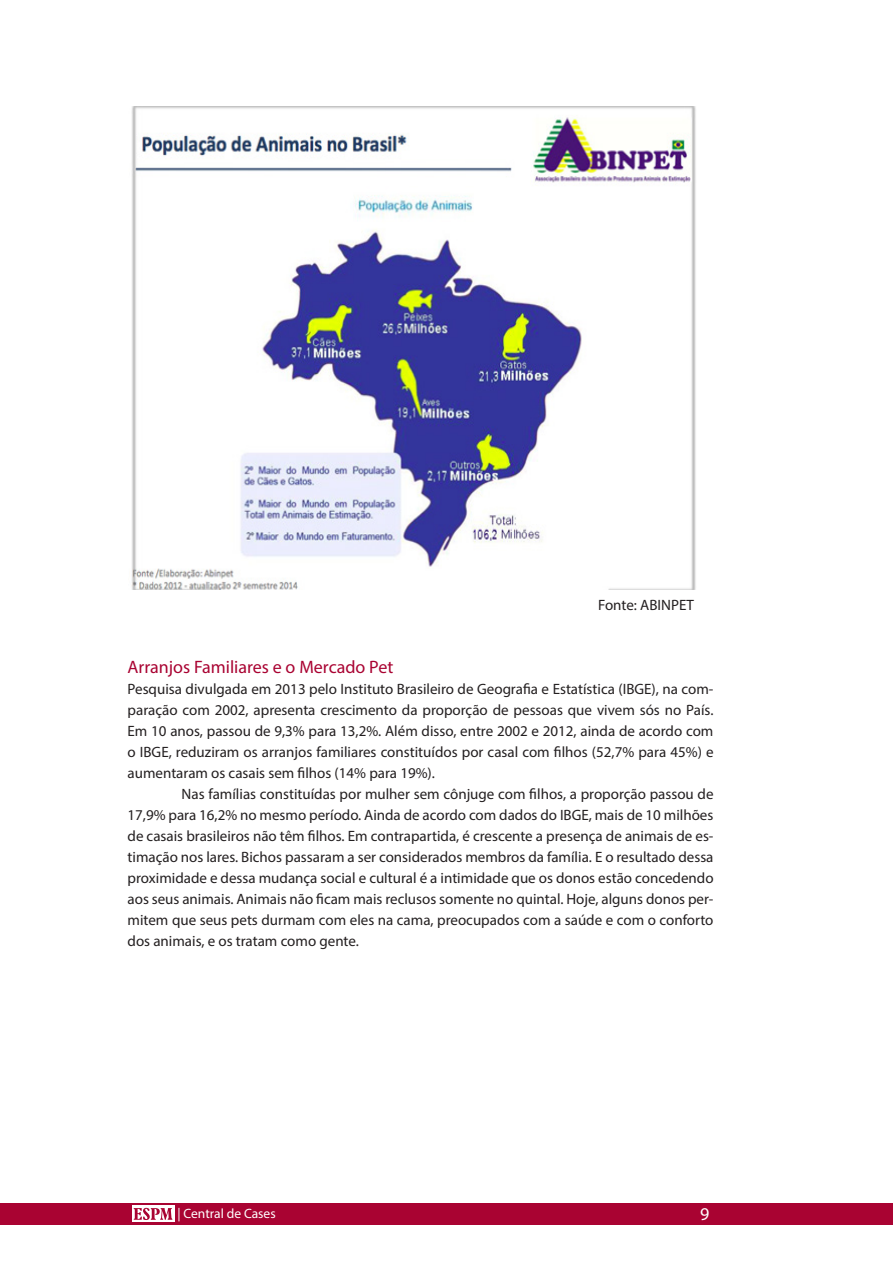
<style>
.page{position:relative;width:893px;height:1263px;background:#fff}
.page>*{position:absolute;margin:0;border:0;box-sizing:border-box;transform-origin:0 0}
.corpotexto{font:18px "Myriad Pro";color:#a90332}
.t1{font:18px "Myriad Pro";color:#fff}
.corpotexto-2{font:15px/21px "Myriad Pro";color:#231f20;text-align:justify}
.t2{font:13.5px "Myriad Pro";color:#fff}
</style>
<div class="page">
<div style="left:0;top:1203px;width:893px;height:22px;background:#a90332"></div>
<div style="left:132px;top:1206px;width:42px;height:16px;background:#fff"></div>
<svg style="left:134px;top:1208px;width:38px;height:12px"></svg>
<img style="left:131px;top:107px;width:565px;height:482px">
<p class="corpotexto-2" style="left:598px;top:595px;width:97px">Fonte: ABINPET</p>
<p class="corpotexto" style="left:128px;top:656px;width:267px">Arranjos Familiares e o Mercado Pet</p>
<p class="corpotexto-2" style="left:128px;top:679px;width:587px">Pesquisa divulgada em 2013 pelo Instituto Brasileiro de Geografia e Estatística (IBGE), na com&shy;paração com 2002, apresenta crescimento da proporção de pessoas que vivem sós no País.<br>Em 10 anos, passou de 9,3% para 13,2%. Além disso, entre 2002 e 2012, ainda de acordo com o IBGE, reduziram os arranjos familiares constituídos por casal com filhos (52,7% para 45%) e aumentaram os casais sem filhos (14% para 19%).</p>
<p class="corpotexto-2" style="left:128px;top:784px;width:587px;text-indent:54px">Nas famílias constituídas por mulher sem cônjuge com filhos, a proporção passou de 17,9% para 16,2% no mesmo período. Ainda de acordo com dados do IBGE, mais de 10 milhões de casais brasileiros não têm filhos. Em contrapartida, é crescente a presença de animais de es&shy;timação nos lares. Bichos passaram a ser considerados membros da família. E o resultado dessa proximidade e dessa mudança social e cultural é a intimidade que os donos estão concedendo aos seus animais. Animais não ficam mais reclusos somente no quintal. Hoje, alguns donos per&shy;mitem que seus pets durmam com eles na cama, preocupados com a saúde e com o conforto dos animais, e os tratam como gente.</p>
<p class="t2" style="left:177px;top:1205px;width:100px">| Central de Cases</p>
<p class="t1" style="left:700px;top:1203px;width:11px">9</p>
</div>
